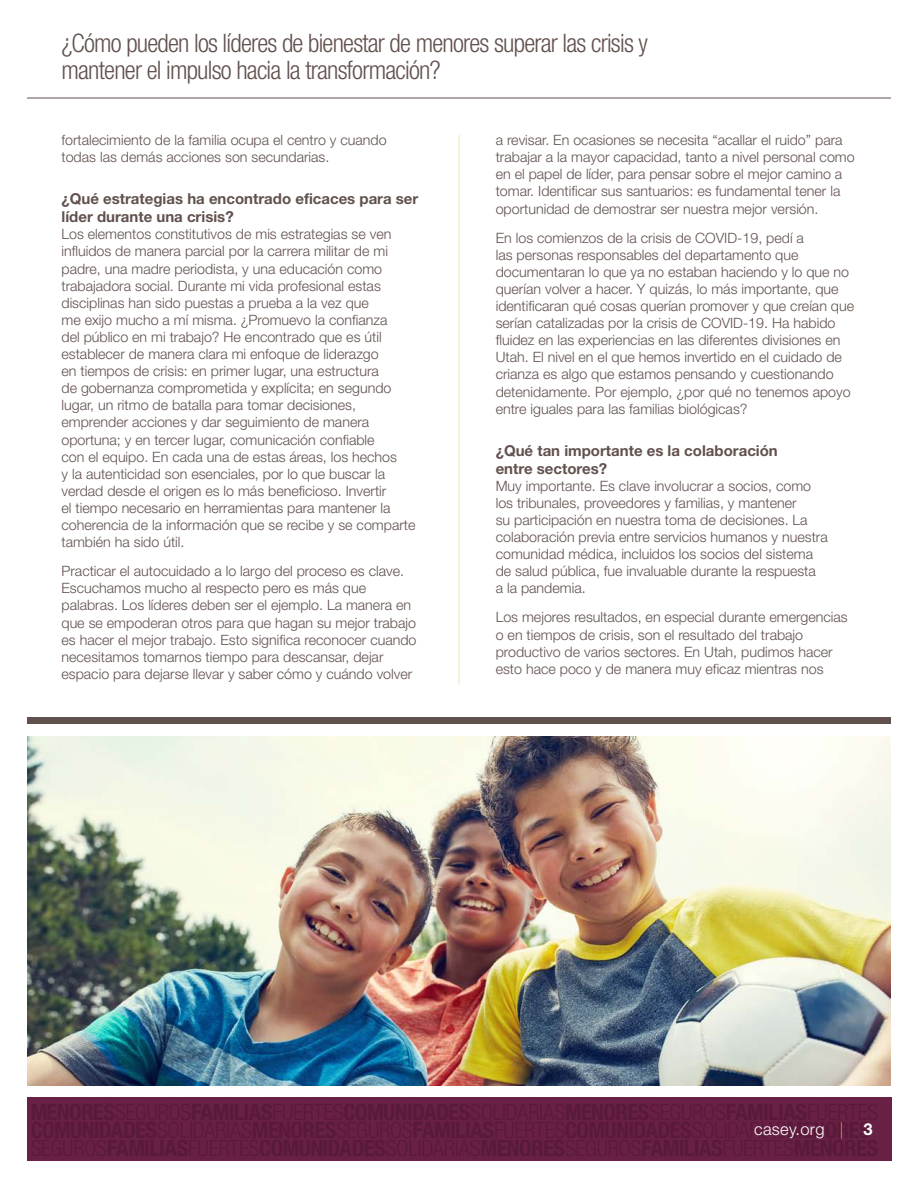
<style>
.page{position:relative;width:918px;height:1188px;background:#fff}
.page>*{position:absolute;margin:0;border:0;box-sizing:border-box;transform-origin:0 0}
.t1{font:300 condensed 25.5px/27px "Helvetica Neue LT Std";letter-spacing:-.03em;color:#61514d}
.t2{font:300 16.5px "Helvetica Neue LT Std";letter-spacing:.02em;color:#fff}
.Head_3{font:700 15px/18px "Helvetica Neue LT Std";color:#61514d}
.body{font:300 14.25px/17.1px "Helvetica Neue LT Std";color:#61514d}
.s1{color:#f18a21}
.s2{font-weight:700}
</style>
<div class="page">
<div style="left:27px;top:1098px;width:864px;height:63px;background:#692045"></div>
<hr style="left:27px;top:98px;width:864px;height:1px;background:#61514d">
<hr style="left:459px;top:135px;width:1px;height:550px;background:#e9e7b7">
<img style="left:27px;top:736px;width:864px;height:350px">
<div style="left:27px;top:717px;width:864px;height:7px;background:#61514d"></div>
<h1 class="t1" style="left:62px;top:29px;width:588px">¿Cómo pueden los líderes de bienestar de menores superar las crisis y mantener el impulso hacia la transformación?</h1>
<p class="body" style="left:62px;top:131px;width:327px">fortalecimiento de la familia ocupa el centro y cuando todas las demás acciones son secundarias.</p>
<p class="Head_3" style="left:62px;top:190px;width:358px">¿Qué estrategias ha encontrado eficaces para ser líder durante una crisis?</p>
<p class="body" style="left:62px;top:225px;width:356px">Los elementos constitutivos de mis estrategias se ven influidos de manera parcial por la carrera militar de mi padre, una madre periodista, y una educación como trabajadora social. Durante mi vida profesional estas disciplinas han sido puestas a prueba a la vez que<br>me exijo mucho a mí misma. ¿Promuevo la confianza<br>del público en mi trabajo? He encontrado que es útil establecer de manera clara mi enfoque de liderazgo<br>en tiempos de crisis: en primer lugar, una estructura<br>de gobernanza comprometida y explícita; en segundo lugar, un ritmo de batalla para tomar decisiones, emprender acciones y dar seguimiento de manera oportuna; y en tercer lugar, comunicación confiable<br>con el equipo. En cada una de estas áreas, los hechos<br>y la autenticidad son esenciales, por lo que buscar la verdad desde el origen es lo más beneficioso. Invertir<br>el tiempo necesario en herramientas para mantener la coherencia de la información que se recibe y se comparte también ha sido útil.</p>
<p class="body" style="left:62px;top:562px;width:357px">Practicar el autocuidado a lo largo del proceso es clave.<br>Escuchamos mucho al respecto pero es más que palabras. Los líderes deben ser el ejemplo. La manera en que se empoderan otros para que hagan su mejor trabajo es hacer el mejor trabajo. Esto significa reconocer cuando necesitamos tomarnos tiempo para descansar, dejar espacio para dejarse llevar y saber cómo y cuándo volver</p>
<p class="body" style="left:496px;top:131px;width:361px">a revisar. En ocasiones se necesita “acallar el ruido” para trabajar a la mayor capacidad, tanto a nivel personal como en el papel de líder, para pensar sobre el mejor camino a tomar. Identificar sus santuarios: es fundamental tener la oportunidad de demostrar ser nuestra mejor versión.</p>
<p class="body" style="left:496px;top:229px;width:360px">En los comienzos de la crisis de COVID-19, pedí a<br>las personas responsables del departamento que documentaran lo que ya no estaban haciendo y lo que no querían volver a hacer. Y quizás, lo más importante, que identificaran qué cosas querían promover y que creían que serían catalizadas por la crisis de COVID-19. Ha habido fluidez en las experiencias en las diferentes divisiones en Utah. El nivel en el que hemos invertido en el cuidado de crianza es algo que estamos pensando y cuestionando detenidamente. Por ejemplo, ¿por qué no tenemos apoyo entre iguales para las familias biológicas?</p>
<p class="Head_3" style="left:496px;top:441px;width:284px">¿Qué tan importante es la colaboración entre sectores?</p>
<p class="body" style="left:496px;top:477px;width:334px">Muy importante. Es clave involucrar a socios, como los tribunales, proveedores y familias, y mantener<br>su participación en nuestra toma de decisiones. La colaboración previa entre servicios humanos y nuestra comunidad médica, incluidos los socios del sistema de salud pública, fue invaluable durante la respuesta<br>a la pandemia.</p>
<p class="body" style="left:496px;top:609px;width:354px">Los mejores resultados, en especial durante emergencias o en tiempos de crisis, son el resultado del trabajo productivo de varios sectores. En Utah, pudimos hacer esto hace poco y de manera muy eficaz mientras nos</p>
<p class="t2" style="left:754px;top:1119px;width:120px">casey.org <span class="s1">|</span> <span class="s2">3</span></p>
</div>
